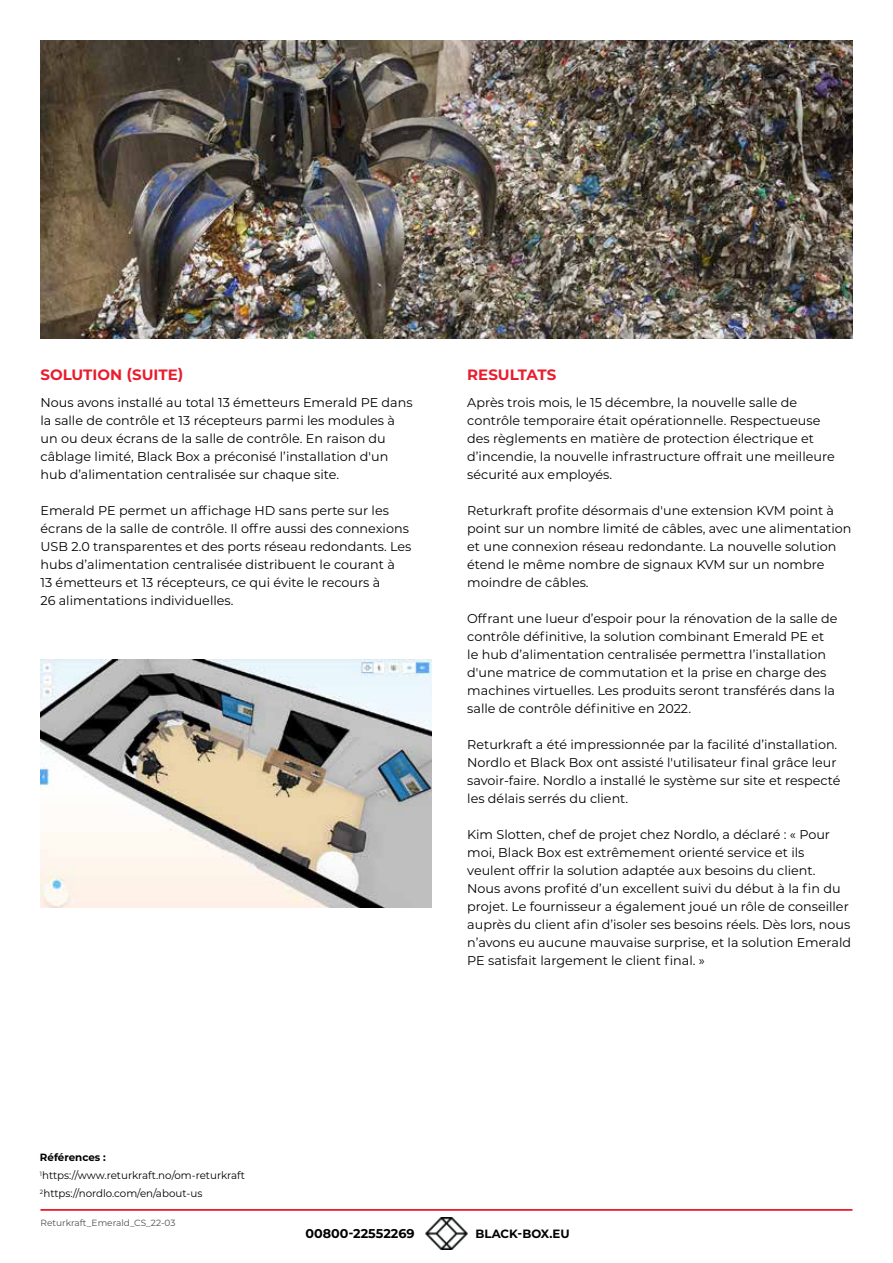
<style>
.page{position:relative;width:893px;height:1263px;background:#fff}
.page>*{position:absolute;margin:0;border:0;box-sizing:border-box;transform-origin:0 0}
.t1{font:700 15px "Montserrat";color:#e91d2d}
.t2{font:12.75px/18px "Montserrat";color:#000}
.t3{font:700 12.75px "Montserrat";color:#000}
.t4{font:700 12px "Montserrat";color:#000}
.t5{font:10.5px/18px "Montserrat";color:#000}
.t6{font:9px "Montserrat";color:#4d4d4d}
.s1{font-weight:700}
</style>
<div class="page">
<img style="left:426px;top:1218px;width:41px;height:31px">
<hr style="left:40px;top:1209px;width:812px;height:2px;background:#e91d2d">
<img style="left:40px;top:40px;width:812px;height:298px">
<img style="left:41px;top:659px;width:391px;height:248px">
<p class="t1" style="left:40px;top:364px;width:144px">SOLUTION (SUITE)</p>
<p class="t2" style="left:40px;top:393px;width:374px">Nous avons installé au total 13 émetteurs Emerald PE dans la salle de contrôle et 13 récepteurs parmi les modules à un ou deux écrans de la salle de contrôle. En raison du câblage limité, Black Box a préconisé l’installation d'un hub d’alimentation centralisée sur chaque site.</p>
<p class="t2" style="left:40px;top:501px;width:372px">Emerald PE permet un affichage HD sans perte sur les écrans de la salle de contrôle. Il offre aussi des connexions USB 2.0 transparentes et des ports réseau redondants. Les hubs d’alimentation centralisée distribuent le courant à<br>13 émetteurs et 13 récepteurs, ce qui évite le recours à<br>26 alimentations individuelles.</p>
<p class="t1" style="left:467px;top:364px;width:91px">RESULTATS</p>
<p class="t2" style="left:467px;top:393px;width:369px">Après trois mois, le 15 décembre, la nouvelle salle de contrôle temporaire était opérationnelle. Respectueuse des règlements en matière de protection électrique et d’incendie, la nouvelle infrastructure offrait une meilleure sécurité aux employés.</p>
<p class="t2" style="left:467px;top:501px;width:386px">Returkraft profite désormais d'une extension KVM point à point sur un nombre limité de câbles, avec une alimentation et une connexion réseau redondante. La nouvelle solution étend le même nombre de signaux KVM sur un nombre moindre de câbles.</p>
<p class="t2" style="left:467px;top:609px;width:372px">Offrant une lueur d’espoir pour la rénovation de la salle de contrôle définitive, la solution combinant Emerald PE et le hub d’alimentation centralisée permettra l’installation d'une matrice de commutation et la prise en charge des machines virtuelles. Les produits seront transférés dans la salle de contrôle définitive en 2022.</p>
<p class="t2" style="left:467px;top:735px;width:375px">Returkraft a été impressionnée par la facilité d’installation.<br>Nordlo et Black Box ont assisté l'utilisateur final grâce leur savoir-faire. Nordlo a installé le système sur site et respecté les délais serrés du client.</p>
<p class="t2" style="left:467px;top:825px;width:385px">Kim Slotten, chef de projet chez Nordlo, a déclaré : « Pour moi, Black Box est extrêmement orienté service et ils veulent offrir la solution adaptée aux besoins du client.<br>Nous avons profité d’un excellent suivi du début à la fin du projet. Le fournisseur a également joué un rôle de conseiller auprès du client afin d’isoler ses besoins réels. Dès lors, nous n’avons eu aucune mauvaise surprise, et la solution Emerald PE satisfait largement le client final. »</p>
<p class="t5" style="left:40px;top:1148px;width:207px"><span class="s1">Références :<br></span><sup>1</sup>https://www.returkraft.no/om-returkraft<br><sup>2</sup>https://nordlo.com/en/about-us</p>
<p class="t6" style="left:40px;top:1217px;width:136px">Returkraft_Emerald_CS_22-03</p>
<p class="t3" style="left:305px;top:1224px;width:111px">00800-22552269</p>
<p class="t4" style="left:475px;top:1225px;width:96px">BLACK-BOX.EU</p>
</div>
